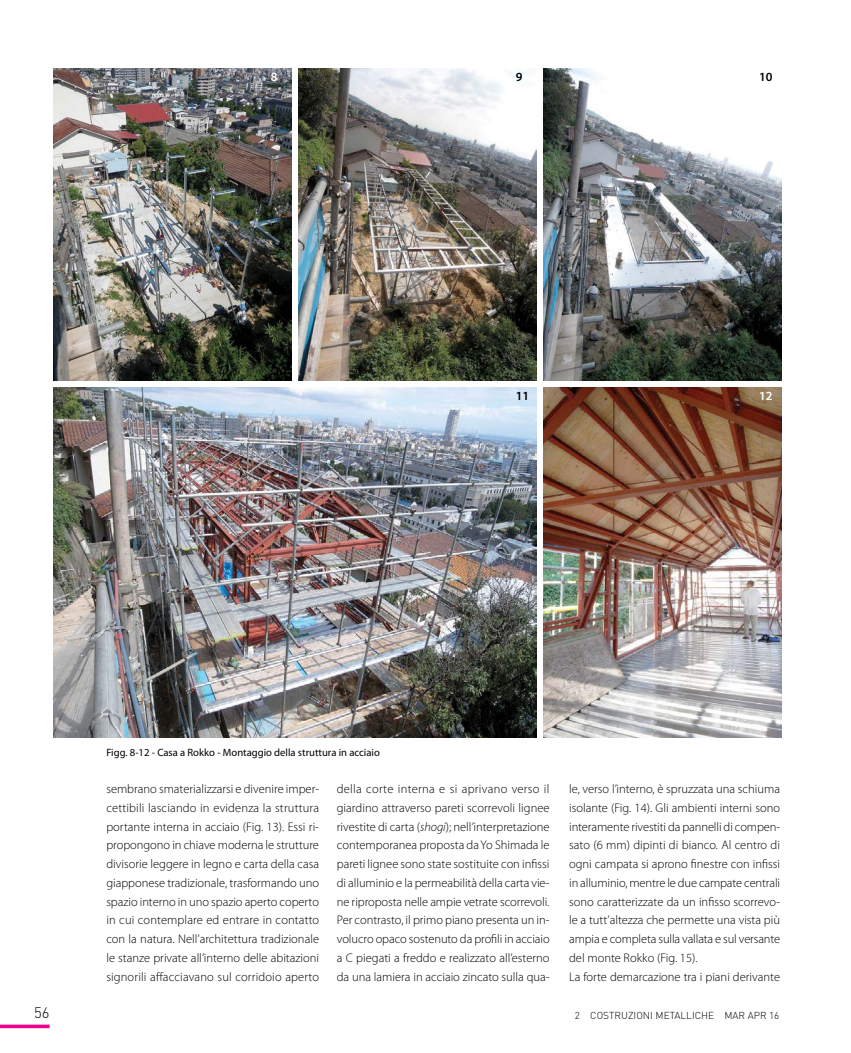
<style>
.page{position:relative;width:851px;height:1053px;background:#fff}
.page>*{position:absolute;margin:0;border:0;box-sizing:border-box;transform-origin:0 0}
.t1{font:300 15px "DIN";color:#000}
.t2{font:300 12.5px/18.8px "Myriad Pro";color:#000;text-align:justify}
.t3{font:600 12.5px "Myriad Pro";color:#000}
.t4{font:600 12.5px "Myriad Pro";color:#fff}
.t5{font:10.62px "Myriad Pro";color:#000}
.t6{font:300 10px "DIN";color:#000}
.s1{font-style:italic}
</style>
<div class="page">
<img style="left:543px;top:68px;width:238px;height:312px">
<img style="left:543px;top:387px;width:238px;height:350px">
<img style="left:53px;top:68px;width:238px;height:312px">
<img style="left:53px;top:387px;width:483px;height:350px">
<img style="left:298px;top:68px;width:238px;height:312px">
<svg style="left:0;top:1024px;width:50px;height:4px"></svg>
<p class="t4" style="left:271px;top:70px;width:8px">8</p>
<p class="t3" style="left:515px;top:70px;width:8px">9</p>
<p class="t3" style="left:515px;top:389px;width:15px">11</p>
<p class="t5" style="left:106px;top:746px;width:275px">Figg. 8-12 - Casa a Rokko - Montaggio della struttura in acciaio</p>
<p class="t3" style="left:759px;top:70px;width:15px">10</p>
<p class="t4" style="left:759px;top:389px;width:15px">12</p>
<p class="t2" style="left:106px;top:779px;width:214px">sembrano smaterializzarsi e divenire imper&shy;cettibili lasciando in evidenza la struttura portante interna in acciaio (Fig. 13). Essi ri&shy;propongono in chiave moderna le strutture divisorie leggere in legno e carta della casa giapponese tradizionale, trasformando uno spazio interno in uno spazio aperto coperto in cui contemplare ed entrare in contatto con la natura. Nell’architettura tradizionale le stanze private all’interno delle abitazioni signorili affacciavano sul corridoio aperto</p>
<p class="t2" style="left:337px;top:779px;width:214px">della corte interna e si aprivano verso il giardino attraverso pareti scorrevoli lignee rivestite di carta (<span class="s1">shogi</span>); nell’interpretazione contemporanea proposta da Yo Shimada le pareti lignee sono state sostituite con infissi di alluminio e la permeabilità della carta vie&shy;ne riproposta nelle ampie vetrate scorrevoli.<br>Per contrasto, il primo piano presenta un in&shy;volucro opaco sostenuto da profili in acciaio a C piegati a freddo e realizzato all’esterno da una lamiera in acciaio zincato sulla qua-</p>
<p class="t2" style="left:569px;top:779px;width:212px;text-align:left">le, verso l’interno, è spruzzata una schiuma isolante (Fig. 14). Gli ambienti interni sono interamente rivestiti da pannelli di compen&shy;sato (6 mm) dipinti di bianco. Al centro di ogni campata si aprono finestre con infissi in alluminio, mentre le due campate centrali sono caratterizzate da un infisso scorrevo&shy;le a tutt’altezza che permette una vista più ampia e completa sulla vallata e sul versante del monte Rokko (Fig. 15).<br>La forte demarcazione tra i piani derivante</p>
<p class="t1" style="left:34px;top:1003px;width:17px">56</p>
<p class="t6" style="left:575px;top:1008px;width:206px">2 COSTRUZIONI METALLICHE MAR APR 16</p>
</div>
